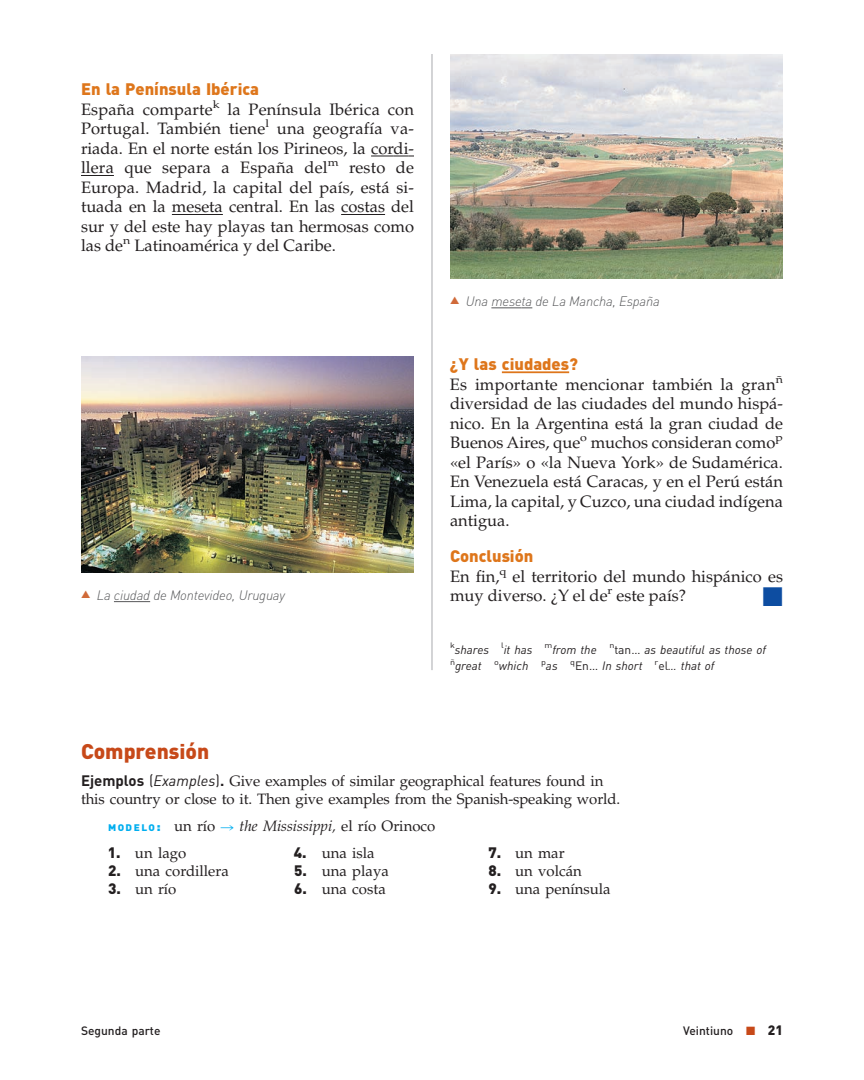
<style>
.page{position:relative;width:864px;height:1080px;background:#fff}
.page>*{position:absolute;margin:0;border:0;box-sizing:border-box;transform-origin:0 0}
.t1{font:27px "Zapf Dingbats";color:#0d4da1}
.t2{font:900 21px "DIN";color:#c74919}
.t3{font:16.5px/19.5px "Palatino";color:#231f20;text-align:justify}
.t4{font:900 16.5px "DIN";color:#de761b}
.t5{font:15px/18px "Palatino";letter-spacing:-.01em;color:#231f20}
.t6{font:italic 300 13.5px "DIN";letter-spacing:-.015em;color:#57585a}
.t7{font:italic 12px/16.5px "DIN";color:#231f20}
.t8{font:500 12px "DIN";color:#231f20}
.s1{color:#d06a39}
.s2{font-style:normal}
.s3{font-family:"DIN";font-weight:700}
.s4{font-family:"DIN"}
.s5{font-family:"DIN";font-style:italic}
.s6{font-family:"DIN";font-weight:900;font-size:9.45px;color:#00aeef}
.s7{font-family:"DIN";font-weight:900;font-size:13.5px;color:#00aeef}
.s8{font-family:"European Pi Four";font-size:13.5px;color:#00aeef}
.s9{font-style:italic}
.s10{font-family:"DIN";font-weight:900}
.s11{color:#c74919}
.s12{font-weight:900;font-size:13.5px}
</style>
<div class="page">
<img style="left:81px;top:54px;width:702px;height:616px">
<p class="t4" style="left:81px;top:84px;width:180px">En la Península Ibérica</p>
<p class="t3" style="left:81px;top:100px;width:335px">España comparte<sup>k</sup> la Península Ibérica con Portugal. También tiene<sup>l</sup> una geografía va&shy;riada. En el norte están los Pirineos, la cordi&shy;llera que separa a España del<sup>m</sup> resto de Europa. Madrid, la capital del país, está si&shy;tuada en la meseta central. En las costas del sur y del este hay playas tan hermosas como las de<sup>n</sup> Latinoamérica y del Caribe.</p>
<p class="t6" style="left:81px;top:590px;width:205px"><span class="s1">▲</span> La ciudad de Montevideo, Uruguay</p>
<p class="t6" style="left:450px;top:296px;width:211px"><span class="s1">▲</span> Una meseta de La Mancha, España</p>
<p class="t4" style="left:450px;top:358px;width:130px">¿Y las ciudades?</p>
<p class="t3" style="left:450px;top:375px;width:335px">Es importante mencionar también la gran<sup>ñ </sup>diversidad de las ciudades del mundo hispá&shy;nico. En la Argentina está la gran ciudad de Buenos Aires, que<sup>o</sup> muchos consideran como<sup>p </sup>«el París» o «la Nueva York» de Sudamérica.<br>En Venezuela está Caracas, y en el Perú están Lima, la capital, y Cuzco, una ciudad indígena antigua.</p>
<p class="t4" style="left:450px;top:550px;width:85px">Conclusión</p>
<p class="t3" style="left:450px;top:567px;width:335px">En fin,<sup>q</sup> el territorio del mundo hispánico es muy diverso. ¿Y el de<sup>r</sup> este país?</p>
<h1 class="t1" style="left:762px;top:580px;width:22px">■</h1>
<p class="t7" style="left:450px;top:642px;width:318px"><sup>k</sup>shares <sup>l</sup>it has <sup>m</sup>from the <sup>n</sup><span class="s2">tan…</span> as beautiful as those of <sup>ñ</sup>great <sup>o</sup>which <sup>p</sup>as <sup>q</sup><span class="s2">En…</span> In short <sup>r</sup><span class="s2">el</span>… that of</p>
<p class="t2" style="left:81px;top:744px;width:130px">Comprensión</p>
<p class="t5" style="left:81px;top:773px;width:541px"><span class="s3">Ejemplos</span> <span class="s4">(</span><span class="s5">Examples</span><span class="s4">)</span><span class="s3">.</span> Give examples of similar geographical features found in this country or close to it. Then give examples from the Spanish-speaking world.</p>
<p class="t5" style="left:108px;top:818px;width:329px"><span class="s6">MODELO</span><span class="s7">:</span> un río <span class="s8">-</span> <span class="s9">the Mississippi,</span> el río Orinoco</p>
<p class="t5" style="left:108px;top:845px;width:80px"><span class="s10">1.</span> un lago</p>
<p class="t5" style="left:294px;top:845px;width:82px"><span class="s10">4.</span> una isla</p>
<p class="t5" style="left:488px;top:845px;width:78px"><span class="s10">7.</span> un mar</p>
<p class="t5" style="left:108px;top:863px;width:122px"><span class="s10">2.</span> una cordillera</p>
<p class="t5" style="left:294px;top:863px;width:96px"><span class="s10">5.</span> una playa</p>
<p class="t5" style="left:488px;top:863px;width:95px"><span class="s10">8.</span> un volcán</p>
<p class="t5" style="left:108px;top:881px;width:70px"><span class="s10">3.</span> un río</p>
<p class="t5" style="left:294px;top:881px;width:93px"><span class="s10">6.</span> una costa</p>
<p class="t5" style="left:489px;top:881px;width:124px"><span class="s10">9.</span> una península</p>
<p class="t8" style="left:81px;top:1026px;width:81px">Segunda parte</p>
<p class="t8" style="left:683px;top:1026px;width:101px">Veintiuno <span class="s11">■</span> <span class="s12">21</span></p>
</div>
